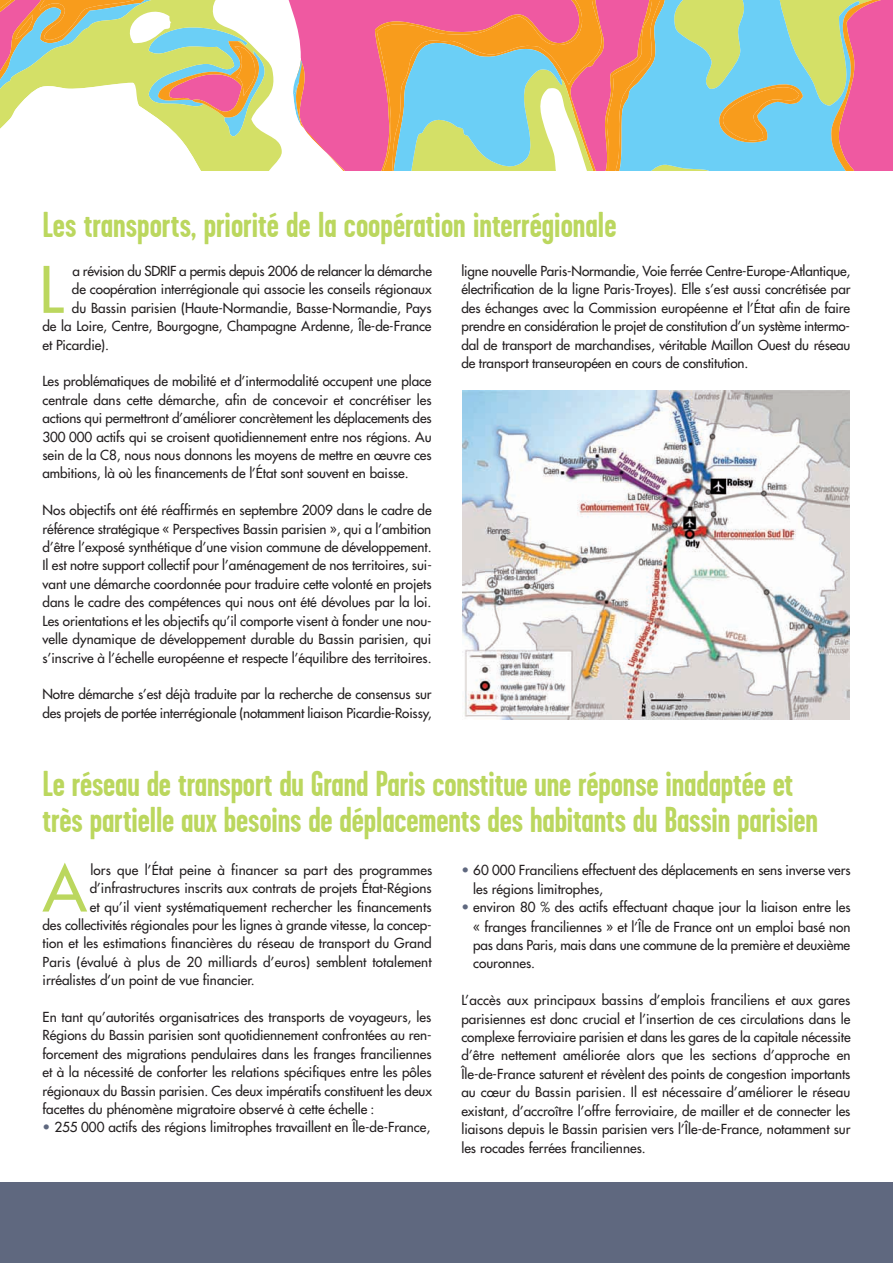
<style>
.page{position:relative;width:893px;height:1263px;background:#fff}
.page>*{position:absolute;margin:0;border:0;box-sizing:border-box;transform-origin:0 0}
.t1{font:62.25px "Futura";color:#bbd75e}
.t2{font:700 36px/36px "Garage Gothic";letter-spacing:-.005em;color:#bbd75e}
.t3{font:13.5px/18.5px "Futura";color:#231f20;text-align:justify}
.t4{font:13.5px "Futura";letter-spacing:-.02em;color:#231f20}
.s1{color:#5f687f}
</style>
<div class="page">
<div style="left:0;top:1182px;width:893px;height:81px;background:#5f687f"></div>
<img style="left:462px;top:391px;width:388px;height:328px">
<svg style="left:0;top:0;width:893px;height:170px"></svg>
<h2 class="t2" style="left:43px;top:206px;width:576px">Les transports, priorité de la coopération interrégionale</h2>
<h1 class="t1" style="left:39px;top:259px;width:25px">L</h1>
<p class="t4" style="left:73px;top:264px;width:361px">a révision du SDRIF a permis depuis 2006 de relancer la démarche</p>
<p class="t3" style="left:72px;top:281px;width:361px">de coopération interrégionale qui associe les conseils régionaux</p>
<p class="t3" style="left:72px;top:300px;width:361px">du Bassin parisien (Haute-Normandie, Basse-Normandie, Pays</p>
<p class="t3" style="left:43px;top:318px;width:391px">de la Loire, Centre, Bourgogne, Champagne Ardenne, Île-de-France</p>
<p class="t3" style="left:43px;top:336px;width:68px">et Picardie).</p>
<p class="t3" style="left:43px;top:373px;width:391px">Les problématiques de mobilité et d’intermodalité occupent une place centrale dans cette démarche, afin de concevoir et concrétiser les actions qui permettront d’améliorer concrètement les déplacements des 300 000 actifs qui se croisent quotidiennement entre nos régions. Au sein de la C8, nous nous donnons les moyens de mettre en œuvre ces ambitions, là où les financements de l’État sont souvent en baisse.</p>
<p class="t3" style="left:43px;top:502px;width:391px">Nos objectifs ont été réaffirmés en septembre 2009 dans le cadre de référence stratégique « Perspectives Bassin parisien », qui a l’ambition d’être l’exposé synthétique d’une vision commune de développement.<br>Il est notre support collectif pour l’aménagement de nos territoires, sui&shy;vant une démarche coordonnée pour traduire cette volonté en projets dans le cadre des compétences qui nous ont été dévolues par la loi.<br>Les orientations et les objectifs qu’il comporte visent à fonder une nou&shy;velle dynamique de développement durable du Bassin parisien, qui s’inscrive à l’échelle européenne et respecte l’équilibre des territoires.</p>
<p class="t3" style="left:43px;top:686px;width:391px">Notre démarche s’est déjà traduite par la recherche de consensus sur des projets de portée interrégionale (notamment liaison Picardie-Roissy,</p>
<p class="t3" style="left:461px;top:263px;width:391px">ligne nouvelle Paris-Normandie, Voie ferrée Centre-Europe-Atlantique, électrification de la ligne Paris-Troyes). Elle s’est aussi concrétisée par des échanges avec la Commission européenne et l’État afin de faire prendre en considération le projet de constitution d’un système intermo&shy;dal de transport de marchandises, véritable Maillon Ouest du réseau de transport transeuropéen en cours de constitution.</p>
<h2 class="t2" style="left:43px;top:766px;width:777px">Le réseau de transport du Grand Paris constitue une réponse inadaptée et très partielle aux besoins de déplacements des habitants du Bassin parisien</h2>
<h1 class="t1" style="left:43px;top:857px;width:45px">A</h1>
<p class="t3" style="left:90px;top:861px;width:343px">lors que l’État peine à financer sa part des programmes</p>
<p class="t3" style="left:90px;top:880px;width:343px">d’infrastructures inscrits aux contrats de projets État-Régions</p>
<p class="t3" style="left:90px;top:898px;width:343px">et qu’il vient systématiquement rechercher les financements</p>
<p class="t3" style="left:43px;top:917px;width:391px">des collectivités régionales pour les lignes à grande vitesse, la concep-</p>
<p class="t3" style="left:43px;top:935px;width:391px">tion et les estimations financières du réseau de transport du Grand</p>
<p class="t3" style="left:43px;top:953px;width:391px">Paris (évalué à plus de 20 milliards d’euros) semblent totalement</p>
<p class="t3" style="left:43px;top:972px;width:214px">irréalistes d’un point de vue financier.</p>
<p class="t3" style="left:43px;top:1009px;width:391px">En tant qu’autorités organisatrices des transports de voyageurs, les Régions du Bassin parisien sont quotidiennement confrontées au ren&shy;forcement des migrations pendulaires dans les franges franciliennes et à la nécessité de conforter les relations spécifiques entre les pôles régionaux du Bassin parisien. Ces deux impératifs constituent les deux facettes du phénomène migratoire observé à cette échelle :</p>
<p class="t3" style="left:43px;top:1119px;width:389px"><span class="s1">•</span> 255 000 actifs des régions limitrophes travaillent en Île-de-France,</p>
<p class="t3" style="left:473px;top:861px;width:379px;line-height:19.4px;text-indent:-12px"><span class="s1">•</span> 60 000 Franciliens effectuent des déplacements en sens inverse vers les régions limitrophes,</p>
<p class="t3" style="left:473px;top:899px;width:379px;text-indent:-12px"><span class="s1">•</span> environ 80 % des actifs effectuant chaque jour la liaison entre les « franges franciliennes » et l’Île de France ont un emploi basé non pas dans Paris, mais dans une commune de la première et deuxième couronnes.</p>
<p class="t3" style="left:461px;top:992px;width:391px">L’accès aux principaux bassins d’emplois franciliens et aux gares parisiennes est donc crucial et l’insertion de ces circulations dans le complexe ferroviaire parisien et dans les gares de la capitale nécessite d’être nettement améliorée alors que les sections d’approche en Île-de-France saturent et révèlent des points de congestion importants au cœur du Bassin parisien. Il est nécessaire d’améliorer le réseau existant, d’accroître l’offre ferroviaire, de mailler et de connecter les liaisons depuis le Bassin parisien vers l’Île-de-France, notamment sur les rocades ferrées franciliennes.</p>
</div>
